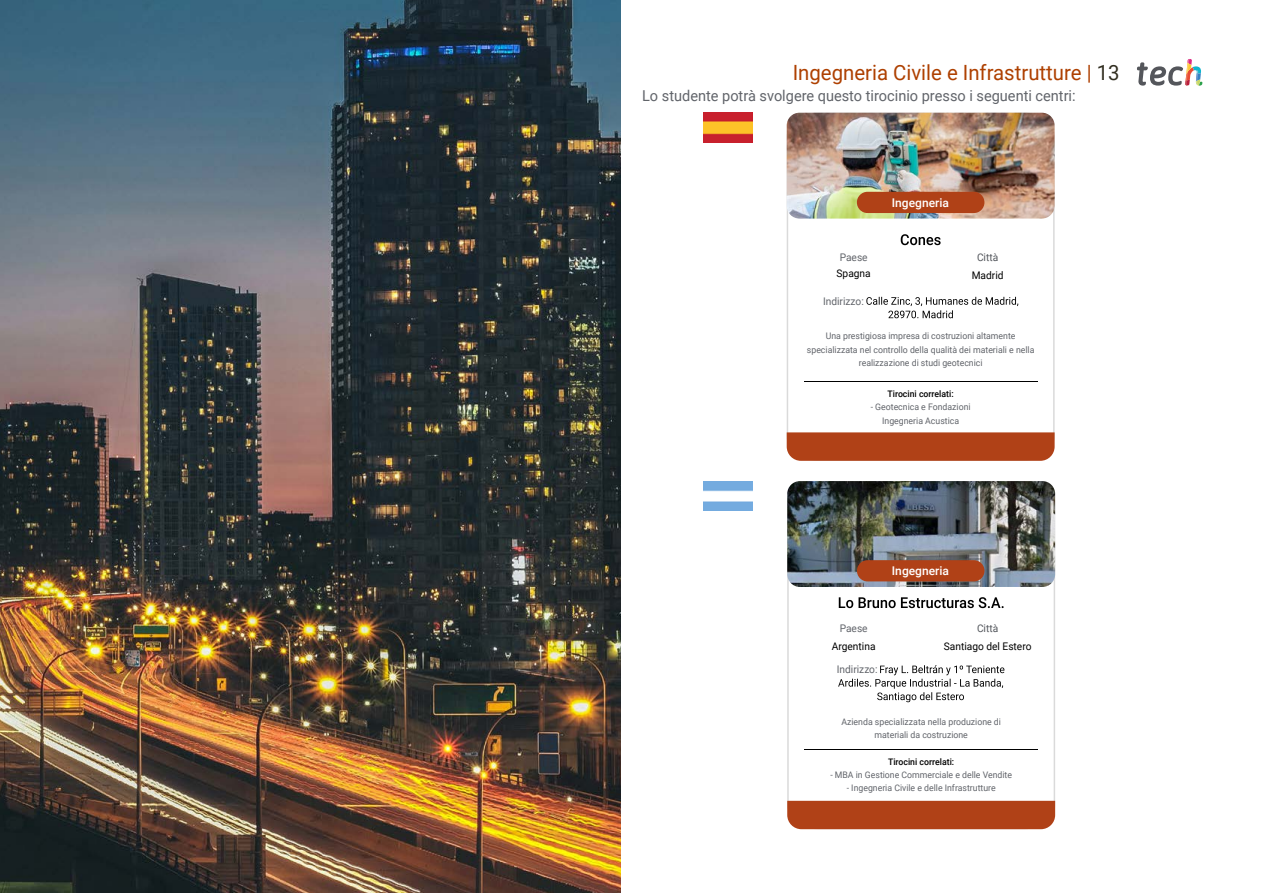
<style>
.page{position:relative;width:1263px;height:893px;background:#fff}
.page>*{position:absolute;margin:0;border:0;box-sizing:border-box;transform-origin:0 0}
.t1{font:21px "Roboto";color:#ae4000}
.t2{font:15px "Roboto";color:#61646a}
.t3{font:500 12px "Roboto";color:#fff}
.t4{font:10.5px "Roboto";color:#000}
.t5{font:10.5px "Roboto";color:#61646a}
.t6{font:10.5px "Roboto";color:#52555b}
.t7{font:9px/13.5px "Roboto";color:#61646a;text-align:center}
.t8{font:500 9px "Roboto";color:#000}
.s1{color:#312e20}
</style>
<div class="page">
<img style="left:0;top:0;width:621px;height:893px">
<svg style="left:787px;top:492px;width:269px;height:338px"></svg>
<img style="left:787px;top:481px;width:268px;height:106px">
<div style="left:857px;top:560px;width:127px;height:21px;background:#b04117;border-radius:11px"></div>
<div style="left:787px;top:801px;width:268px;height:28px;background:#b04117"></div>
<hr style="left:804px;top:749px;width:234px;height:1px;background:#000">
<svg style="left:839px;top:597px;width:164px;height:11px"></svg>
<svg style="left:838px;top:665px;width:166px;height:37px"></svg>
<svg style="left:786px;top:112px;width:269px;height:339px"></svg>
<img style="left:787px;top:113px;width:267px;height:106px">
<div style="left:857px;top:192px;width:127px;height:21px;background:#b04117;border-radius:11px"></div>
<svg style="left:787px;top:432px;width:267px;height:29px;background:#b2461d"></svg>
<hr style="left:804px;top:381px;width:233px;height:1px;background:#000">
<svg style="left:901px;top:234px;width:39px;height:11px"></svg>
<svg style="left:866px;top:297px;width:152px;height:21px"></svg>
<img style="left:703px;top:113px;width:50px;height:29px">
<svg style="left:1137px;top:59px;width:65px;height:27px"></svg>
<h1 class="t1" style="left:793px;top:57px;width:328px">Ingegneria Civile e Infrastrutture | <span class="s1">13</span></h1>
<h2 class="t2" style="left:642px;top:86px;width:435px">Lo studente potrà svolgere questo tirocinio presso i seguenti centri:</h2>
<p class="t5" style="left:840px;top:250px;width:29px">Paese</p>
<p class="t4" style="left:836px;top:266px;width:36px">Spagna</p>
<h3 class="t3" style="left:892px;top:194px;width:58px">Ingegneria</h3>
<p class="t6" style="left:977px;top:250px;width:23px">Città</p>
<p class="t4" style="left:972px;top:268px;width:33px">Madrid</p>
<p class="t5" style="left:823px;top:294px;width:42px">Indirizzo:</p>
<p class="t7" style="left:807px;top:329px;width:229px">Una prestigiosa impresa di costruzioni altamente specializzata nel controllo della qualità dei materiali e nella realizzazione di studi geotecnici</p>
<p class="t8" style="left:887px;top:388px;width:68px">Tirocini correlati:</p>
<p class="t7" style="left:871px;top:400px;width:101px">- Geotecnica e Fondazioni<br>Ingegneria Acustica</p>
<h3 class="t3" style="left:892px;top:563px;width:58px">Ingegneria</h3>
<p class="t5" style="left:840px;top:621px;width:29px">Paese</p>
<p class="t4" style="left:832px;top:639px;width:45px">Argentina</p>
<p class="t5" style="left:837px;top:662px;width:42px">Indirizzo:</p>
<p class="t6" style="left:977px;top:621px;width:23px">Città</p>
<p class="t4" style="left:944px;top:639px;width:89px">Santiago del Estero</p>
<p class="t7" style="left:841px;top:715px;width:161px">Azienda specializzata nella produzione di materiali da costruzione</p>
<p class="t8" style="left:888px;top:755px;width:68px">Tirocini correlati:</p>
<p class="t7" style="left:830px;top:768px;width:183px">- MBA in Gestione Commerciale e delle Vendite</p>
<p class="t7" style="left:847px;top:781px;width:150px">- Ingegneria Civile e delle Infrastrutture</p>
</div>
